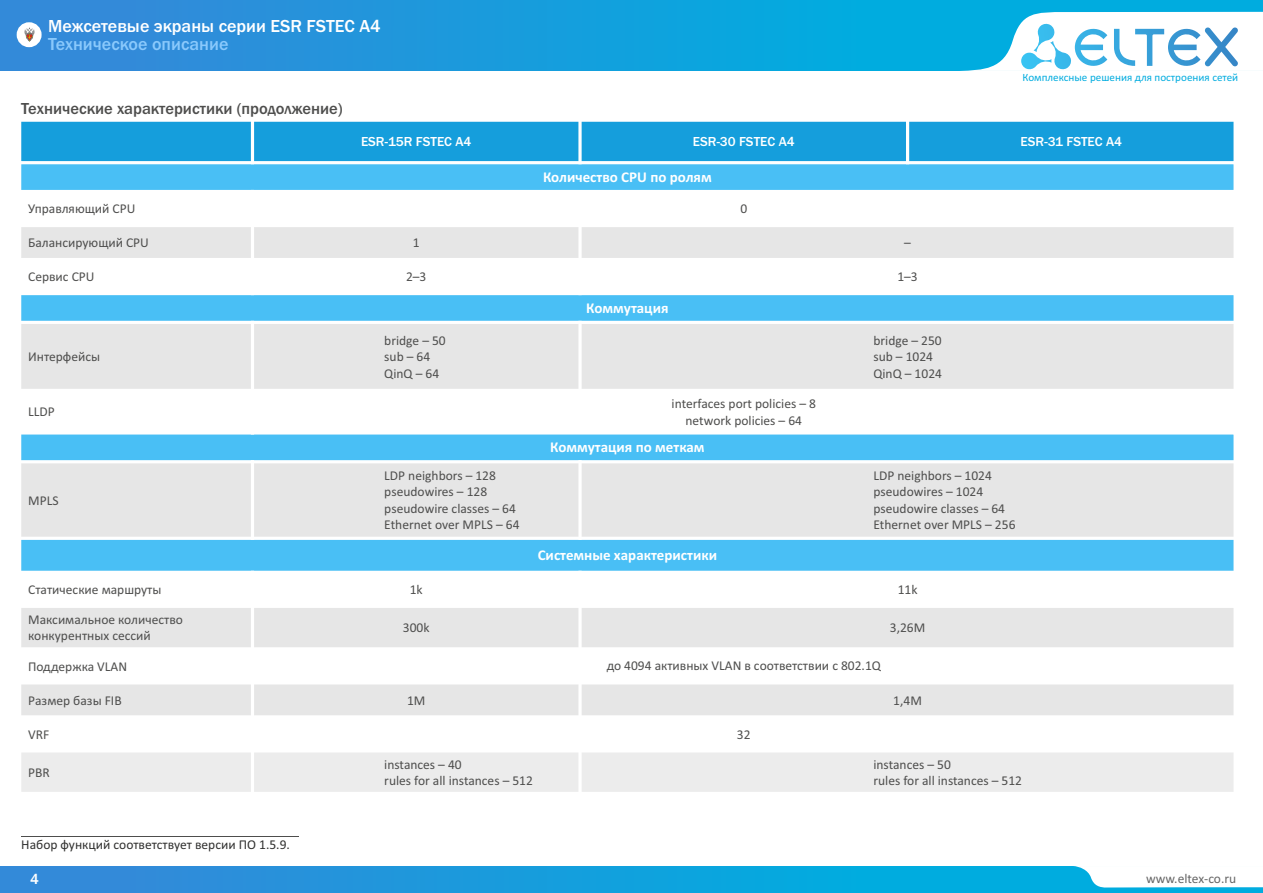
<style>
.page{position:relative;width:1263px;height:893px;background:#fff}
.page>*{position:absolute;margin:0;border:0;box-sizing:border-box;transform-origin:0 0}
.t1{font:500 18px "Franklin Gothic";color:#fff}
.t2{font:500 18px "Franklin Gothic";color:#8ac9fc}
.t3{font:500 16.5px "Franklin Gothic";color:#4e4e4d}
.t4{font:700 15px "Calibri";color:#fff}
.t5{font:500 15px "Franklin Gothic";color:#fff}
.t6{font:13.5px/16.5px "Calibri";color:#4e4e4d}
.t7{font:500 13.5px "Franklin Gothic";color:#fff}
.t8{font:13.5px "Calibri";color:#313130}
.t9{font:13.5px "Calibri";color:#666}
.t10{font:11.1px "Calibri";color:#00acdf}
</style>
<div class="page">
<div style="left:0;top:866px;width:1263px;height:27px;background:linear-gradient(to right,#3489d9,#00b4e0)"></div>
<svg style="left:1073px;top:866px;width:190px;height:22px"></svg>
<hr style="left:21px;top:836px;width:278px;height:1px;background:#4e4e4d">
<div style="left:20px;top:120px;width:232px;height:43px;background:#159edc"></div>
<div style="left:252px;top:120px;width:328px;height:43px;background:#159edc"></div>
<div style="left:580px;top:120px;width:327px;height:43px;background:#159edc"></div>
<div style="left:907px;top:120px;width:328px;height:43px;background:#159edc"></div>
<div style="left:20px;top:163px;width:1215px;height:28px;background:#49bff5"></div>
<div style="left:20px;top:226px;width:232px;height:34px;background:#e6e6e6"></div>
<div style="left:252px;top:226px;width:328px;height:34px;background:#e6e6e6"></div>
<div style="left:580px;top:226px;width:655px;height:34px;background:#e6e6e6"></div>
<div style="left:20px;top:294px;width:1215px;height:28px;background:#49bff5"></div>
<div style="left:20px;top:322px;width:232px;height:68px;background:#e6e6e6"></div>
<div style="left:252px;top:322px;width:328px;height:68px;background:#e6e6e6"></div>
<div style="left:580px;top:322px;width:655px;height:68px;background:#e6e6e6"></div>
<div style="left:20px;top:433px;width:1215px;height:29px;background:#49bff5"></div>
<div style="left:20px;top:462px;width:232px;height:76px;background:#e6e6e6"></div>
<div style="left:252px;top:462px;width:328px;height:76px;background:#e6e6e6"></div>
<div style="left:580px;top:462px;width:655px;height:76px;background:#e6e6e6"></div>
<div style="left:20px;top:538px;width:1215px;height:34px;background:#49bff5"></div>
<div style="left:20px;top:606px;width:232px;height:43px;background:#e6e6e6"></div>
<div style="left:252px;top:606px;width:328px;height:43px;background:#e6e6e6"></div>
<div style="left:580px;top:606px;width:655px;height:43px;background:#e6e6e6"></div>
<div style="left:20px;top:683px;width:232px;height:34px;background:#e6e6e6"></div>
<div style="left:252px;top:683px;width:328px;height:34px;background:#e6e6e6"></div>
<div style="left:580px;top:683px;width:655px;height:34px;background:#e6e6e6"></div>
<div style="left:20px;top:751px;width:232px;height:42px;background:#ececec"></div>
<div style="left:252px;top:751px;width:328px;height:42px;background:#ececec"></div>
<div style="left:580px;top:751px;width:655px;height:42px;background:#ececec"></div>
<hr style="left:18px;top:161px;width:3px;height:634px;background:#fff">
<hr style="left:18px;top:119px;width:3px;height:45px;background:#fff">
<hr style="left:251px;top:571px;width:3px;height:224px;background:#fff">
<hr style="left:251px;top:460px;width:3px;height:80px;background:#fff">
<hr style="left:251px;top:321px;width:3px;height:114px;background:#fff">
<hr style="left:251px;top:190px;width:3px;height:105px;background:#fff">
<hr style="left:251px;top:119px;width:3px;height:45px;background:#fff">
<hr style="left:578px;top:749px;width:4px;height:46px;background:#fff">
<hr style="left:578px;top:681px;width:4px;height:37px;background:#fff">
<hr style="left:578px;top:571px;width:4px;height:79px;background:#fff">
<hr style="left:578px;top:460px;width:4px;height:80px;background:#fff">
<hr style="left:578px;top:321px;width:4px;height:71px;background:#fff">
<hr style="left:578px;top:224px;width:4px;height:71px;background:#fff">
<svg style="left:578px;top:122px;width:4px;height:39px"></svg>
<hr style="left:906px;top:119px;width:3px;height:45px;background:#fff">
<hr style="left:1233px;top:647px;width:4px;height:148px;background:#fff">
<svg style="left:1233px;top:608px;width:2px;height:39px"></svg>
<svg style="left:1233px;top:435px;width:2px;height:136px"></svg>
<svg style="left:1233px;top:295px;width:2px;height:94px"></svg>
<svg style="left:1233px;top:227px;width:2px;height:31px"></svg>
<svg style="left:1233px;top:164px;width:2px;height:26px"></svg>
<svg style="left:1233px;top:122px;width:2px;height:39px"></svg>
<hr style="left:18px;top:792px;width:1219px;height:3px;background:#fff">
<hr style="left:18px;top:749px;width:1219px;height:3px;background:#fff">
<hr style="left:18px;top:715px;width:1219px;height:3px;background:#fff">
<hr style="left:18px;top:681px;width:1219px;height:3px;background:#fff">
<hr style="left:18px;top:647px;width:1219px;height:3px;background:#fff">
<hr style="left:18px;top:605px;width:1219px;height:3px;background:#fff">
<hr style="left:18px;top:571px;width:1219px;height:3px;background:#fff">
<hr style="left:18px;top:537px;width:1219px;height:3px;background:#fff">
<hr style="left:18px;top:460px;width:1219px;height:3px;background:#fff">
<svg style="left:21px;top:433px;width:1214px;height:2px;background:#d5f0fc"></svg>
<hr style="left:18px;top:389px;width:1219px;height:3px;background:#fff">
<hr style="left:18px;top:321px;width:1219px;height:3px;background:#fff">
<hr style="left:18px;top:292px;width:1219px;height:3px;background:#fff">
<hr style="left:18px;top:258px;width:1219px;height:3px;background:#fff">
<hr style="left:18px;top:224px;width:1219px;height:3px;background:#fff">
<hr style="left:18px;top:190px;width:1219px;height:3px;background:#fff">
<hr style="left:18px;top:161px;width:1219px;height:3px;background:#fff">
<hr style="left:18px;top:119px;width:1219px;height:3px;background:#fff">
<div style="left:0;top:0;width:1263px;height:71px;background:linear-gradient(to right,#3489d9,#00b4e0)"></div>
<svg style="left:959px;top:12px;width:304px;height:59px"></svg>
<div style="left:17px;top:22px;width:25px;height:25px;border:9px solid #fff;border-radius:50%"></div>
<svg style="left:20px;top:25px;width:19px;height:19px"></svg>
<h1 class="t1" style="left:48px;top:20px;width:334px">Межсетевые экраны серии ESR FSTEC A4</h1>
<h1 class="t2" style="left:48px;top:37px;width:182px">Техническое описание</h1>
<p class="t3" style="left:21px;top:102px;width:323px">Технические характеристики (продолжение)</p>
<p class="t10" style="left:1022px;top:72px;width:217px">Комплексные решения для построения сетей</p>
<p class="t7" style="left:361px;top:137px;width:112px">ESR-15R FSTEC A4</p>
<p class="t7" style="left:693px;top:137px;width:103px">ESR-30 FSTEC A4</p>
<p class="t7" style="left:1021px;top:137px;width:103px">ESR-31 FSTEC A4</p>
<p class="t4" style="left:543px;top:171px;width:170px">Количество CPU по ролям</p>
<p class="t6" style="left:28px;top:201px;width:109px">Управляющий CPU</p>
<p class="t6" style="left:740px;top:201px;width:8px">0</p>
<p class="t6" style="left:28px;top:236px;width:122px">Балансирующий CPU</p>
<p class="t6" style="left:413px;top:236px;width:8px">1</p>
<p class="t6" style="left:904px;top:236px;width:8px">–</p>
<p class="t6" style="left:28px;top:270px;width:68px">Сервис CPU</p>
<p class="t6" style="left:406px;top:270px;width:22px">2–3</p>
<p class="t6" style="left:897px;top:270px;width:22px">1–3</p>
<p class="t4" style="left:586px;top:302px;width:84px">Коммутация</p>
<p class="t6" style="left:28px;top:349px;width:73px">Интерфейсы</p>
<p class="t6" style="left:384px;top:333px;width:63px">bridge – 50 sub – 64<br>QinQ – 64</p>
<p class="t6" style="left:873px;top:333px;width:70px">bridge – 250 sub – 1024<br>QinQ – 1024</p>
<p class="t6" style="left:28px;top:405px;width:28px">LLDP</p>
<p class="t6" style="left:672px;top:396px;width:146px;text-align:center">interfaces port policies – 8 network policies – 64</p>
<p class="t4" style="left:550px;top:441px;width:156px">Коммутация по меткам</p>
<p class="t6" style="left:28px;top:493px;width:32px">MPLS</p>
<p class="t6" style="left:384px;top:468px;width:137px">LDP neighbors – 128 pseudowires – 128 pseudowire classes – 64<br>Ethernet over MPLS – 64</p>
<p class="t6" style="left:873px;top:468px;width:144px">LDP neighbors – 1024 pseudowires – 1024 pseudowire classes – 64<br>Ethernet over MPLS – 256</p>
<p class="t4" style="left:538px;top:549px;width:181px">Системные характеристики</p>
<p class="t6" style="left:28px;top:582px;width:135px">Статические маршруты</p>
<p class="t6" style="left:410px;top:582px;width:14px">1k</p>
<p class="t6" style="left:898px;top:582px;width:21px">11k</p>
<p class="t6" style="left:28px;top:612px;width:156px">Максимальное количество конкурентных сессий</p>
<p class="t6" style="left:403px;top:621px;width:28px">300k</p>
<p class="t6" style="left:890px;top:621px;width:37px">3,26M</p>
<p class="t6" style="left:28px;top:659px;width:100px">Поддержка VLAN</p>
<p class="t6" style="left:607px;top:659px;width:276px">до 4094 активных VLAN в соответствии с 802.1Q</p>
<p class="t6" style="left:28px;top:693px;width:95px">Размер базы FIB</p>
<p class="t6" style="left:407px;top:693px;width:20px">1M</p>
<p class="t6" style="left:893px;top:693px;width:30px">1,4M</p>
<p class="t6" style="left:28px;top:727px;width:23px">VRF</p>
<p class="t6" style="left:737px;top:727px;width:15px">32</p>
<p class="t6" style="left:28px;top:765px;width:23px">PBR</p>
<p class="t6" style="left:384px;top:757px;width:150px">instances – 40<br>rules for all instances – 512</p>
<p class="t6" style="left:873px;top:757px;width:150px">instances – 50<br>rules for all instances – 512</p>
<p class="t8" style="left:21px;top:839px;width:270px">Набор функций соответствует версии ПО 1.5.9.</p>
<p class="t5" style="left:30px;top:874px;width:10px">4</p>
<p class="t9" style="left:1146px;top:873px;width:92px">www.eltex-co.ru</p>
</div>
